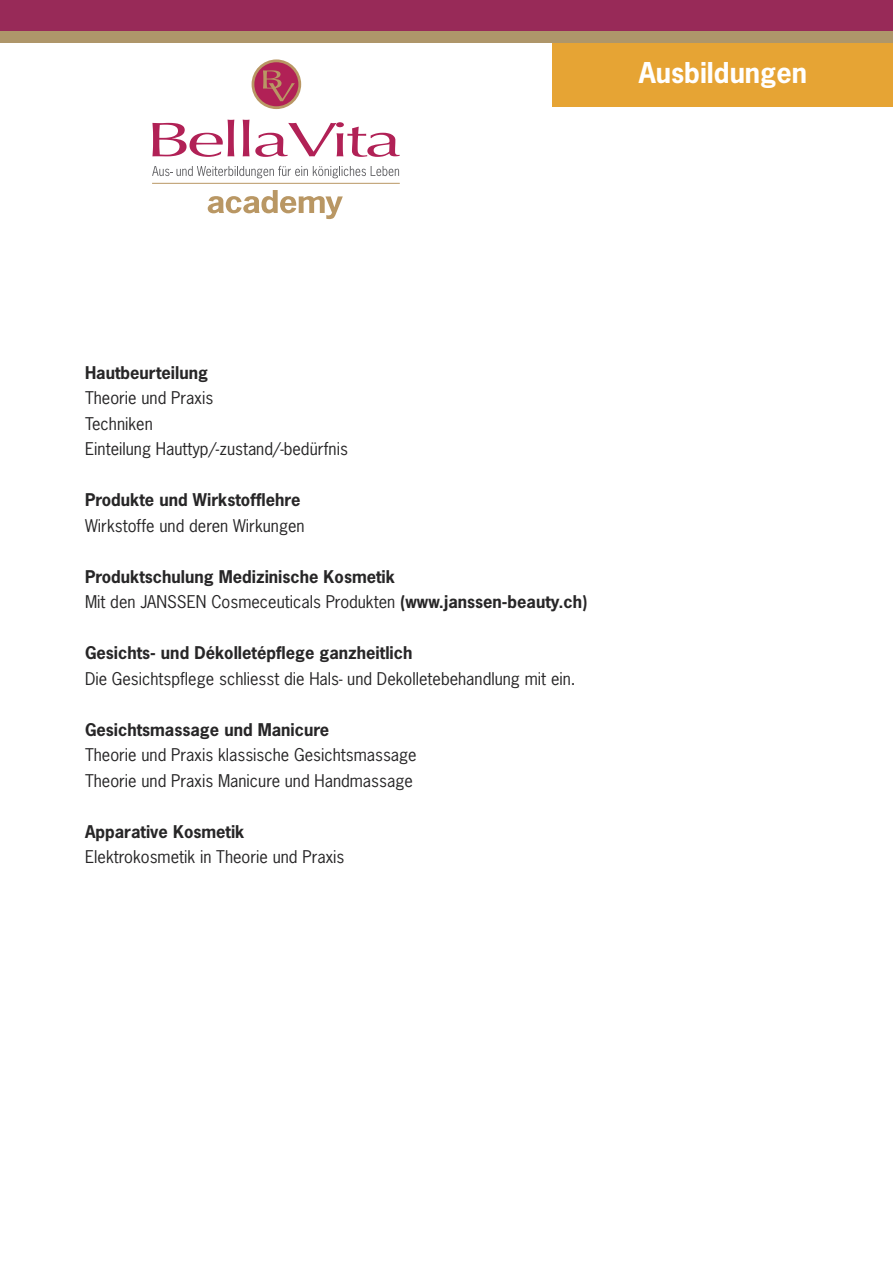
<style>
.page{position:relative;width:893px;height:1263px;background:#fff}
.page>*{position:absolute;margin:0;border:0;box-sizing:border-box;transform-origin:0 0}
.t1{font:700 27px "Porsche News Gothic";color:#fff}
.t2{font:16.5px/25.5px "Porsche News Gothic";color:#272627}
.t3{font:700 16.5px/25.5px "Porsche News Gothic";color:#272627}
.s1{font-weight:400}
</style>
<div class="page">
<div style="left:553px;top:39px;width:340px;height:67px;background:#e6a434"></div>
<div style="left:0;top:30px;width:893px;height:13px;background:#ae966a"></div>
<svg style="left:152px;top:120px;width:82px;height:37px"></svg>
<svg style="left:243px;top:120px;width:157px;height:37px"></svg>
<svg style="left:152px;top:166px;width:247px;height:12px"></svg>
<svg style="left:208px;top:190px;width:135px;height:29px"></svg>
<svg style="left:253px;top:61px;width:47px;height:47px"></svg>
<div style="left:252px;top:59px;width:49px;height:50px;border:3px solid #b99764;border-radius:50%"></div>
<hr style="left:152px;top:183px;width:248px;height:1px;background:#b99764">
<svg style="left:263px;top:70px;width:32px;height:31px"></svg>
<div style="left:0;top:0;width:893px;height:30px;background:#982a58"></div>
<h1 class="t1" style="left:639px;top:55px;width:170px">Ausbildungen</h1>
<p class="t3" style="left:85px;top:359px;width:124px">Hautbeurteilung</p>
<p class="t2" style="left:85px;top:385px;width:264px">Theorie und Praxis<br>Techniken<br>Einteilung Hauttyp/-zustand/-bedürfnis</p>
<p class="t3" style="left:85px;top:487px;width:217px">Produkte und Wirkstofflehre</p>
<p class="t2" style="left:85px;top:512px;width:221px">Wirkstoffe und deren Wirkungen</p>
<p class="t3" style="left:85px;top:563px;width:504px">Produktschulung Medizinische Kosmetik<br><span class="s1">Mit den JANSSEN Cosmeceuticals Produkten</span> (www.janssen-beauty.ch)</p>
<p class="t3" style="left:85px;top:640px;width:329px">Gesichts- und Dékolletépflege ganzheitlich</p>
<p class="t2" style="left:85px;top:665px;width:492px">Die Gesichtspflege schliesst die Hals- und Dekolletebehandlung mit ein.</p>
<p class="t3" style="left:85px;top:716px;width:246px">Gesichtsmassage und Manicure</p>
<p class="t2" style="left:85px;top:742px;width:333px">Theorie und Praxis klassische Gesichtsmassage<br>Theorie und Praxis Manicure und Handmassage</p>
<p class="t3" style="left:85px;top:818px;width:161px">Apparative Kosmetik</p>
<p class="t2" style="left:85px;top:844px;width:261px">Elektrokosmetik in Theorie und Praxis</p>
</div>
